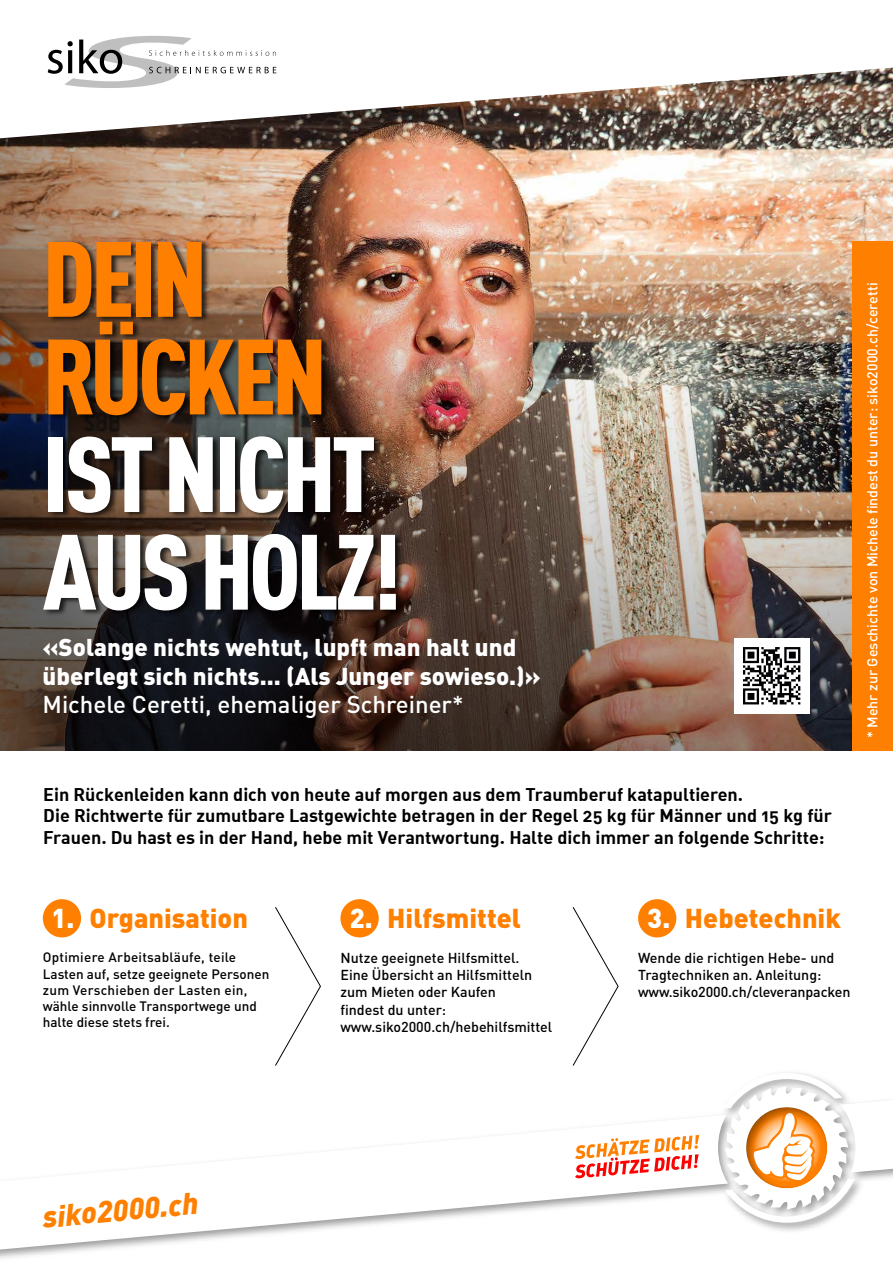
<style>
.page{position:relative;width:893px;height:1268px;background:#fff}
.page>*{position:absolute;margin:0;border:0;box-sizing:border-box;transform-origin:0 0}
.t1{font:900 105px/97.6px "DIN Cond";letter-spacing:-.04em;color:#fff}
.t2{font:900 105px/97.6px "DIN Cond";letter-spacing:-.04em;color:#ff8001}
.t3{font:italic 900 30px "DIN";color:#ff8001}
.t4{font:900 27px "DIN";color:#ff8001}
.t5{font:900 24px/28.8px "DIN";color:#fff}
.t6{font:500 24px "DIN";color:#fff}
.t7{font:18px/21.6px "DIN Bold Alternate";color:#000}
.t8{font:500 14.25px/17.1px "DIN";color:#000}
.t9{font:500 14.25px "DIN";color:#fff}
.t10{font:500 13.5px/16.2px "DIN";color:#000}
.s1{color:#fff}
</style>
<div class="page">
<img style="left:0;top:139px;width:893px;height:612px">
<svg style="left:569px;top:265px;width:18px;height:23px"></svg>
<img style="left:0;top:67px;width:893px;height:72px">
<svg style="left:48px;top:36px;width:228px;height:52px"></svg>
<img style="left:40px;top:222px;width:368px;height:417px">
<div style="left:43px;top:899px;width:38px;height:38px;background:#ff8001;border-radius:50%"></div>
<div style="left:638px;top:899px;width:38px;height:38px;background:#ff8001;border-radius:50%"></div>
<div style="left:340px;top:899px;width:39px;height:38px;background:#ff8001;border-radius:50%"></div>
<svg style="left:275px;top:907px;width:46px;height:158px"></svg>
<svg style="left:572px;top:907px;width:47px;height:158px"></svg>
<div style="left:852px;top:241px;width:41px;height:510px;background:#ff8001"></div>
<svg style="left:0;top:1072px;width:893px;height:184px"></svg>
<svg style="left:575px;top:1134px;width:124px;height:44px"></svg>
<div style="left:734px;top:637px;width:75px;height:76px;background:#fff"></div>
<svg style="left:743px;top:647px;width:57px;height:57px"></svg>
<h1 class="t2" style="left:43px;top:227px;width:286px">DEIN<br>RÜCKEN</h1>
<h1 class="t1" style="left:43px;top:422px;width:360px">IST NICHT<br>AUS HOLZ!</h1>
<h3 class="t5" style="left:43px;top:631px;width:500px">«Solange nichts wehtut, lupft man halt und überlegt sich nichts... (Als Junger sowieso.)»</h3>
<h3 class="t6" style="left:43px;top:689px;width:423px">Michele Ceretti, ehemaliger Schreiner*</h3>
<p class="t7" style="left:43px;top:782px;width:790px">Ein Rückenleiden kann dich von heute auf morgen aus dem Traumberuf katapultieren.<br>Die Richtwerte für zumutbare Lastgewichte betragen in der Regel 25 kg für Männer und 15 kg für<br>Frauen. Du hast es in der Hand, hebe mit Verantwortung. Halte dich immer an folgende Schritte:</p>
<p class="t9" style="left:863px;top:738px;width:457px;rotate:-90deg">* Mehr zur Geschichte von Michele findest du unter: siko2000.ch/ceretti</p>
<h3 class="t4" style="left:52px;top:900px;width:198px"><span class="s1">1.</span> Organisation</h3>
<p class="t10" style="left:43px;top:948px;width:228px">Optimiere Arbeitsabläufe, teile<br>Lasten auf, setze geeignete Personen zum Verschieben der Lasten ein, wähle sinnvolle Transportwege und halte diese stets frei.</p>
<h3 class="t4" style="left:350px;top:900px;width:173px"><span class="s1">2.</span> Hilfsmittel</h3>
<p class="t8" style="left:340px;top:948px;width:213px">Nutze geeignete Hilfsmittel.<br>Eine Übersicht an Hilfsmitteln zum Mieten oder Kaufen<br>findest du unter: www.siko2000.ch/hebehilfsmittel</p>
<h3 class="t4" style="left:647px;top:900px;width:195px"><span class="s1">3.</span> Hebetechnik</h3>
<p class="t8" style="left:638px;top:948px;width:214px">Wende die richtigen Hebe- und<br>Tragtechniken an. Anleitung: www.siko2000.ch/cleveranpacken</p>
<h2 class="t3" style="left:41px;top:1196px;width:158px;rotate:-5deg">siko2000.ch</h2>
</div>
